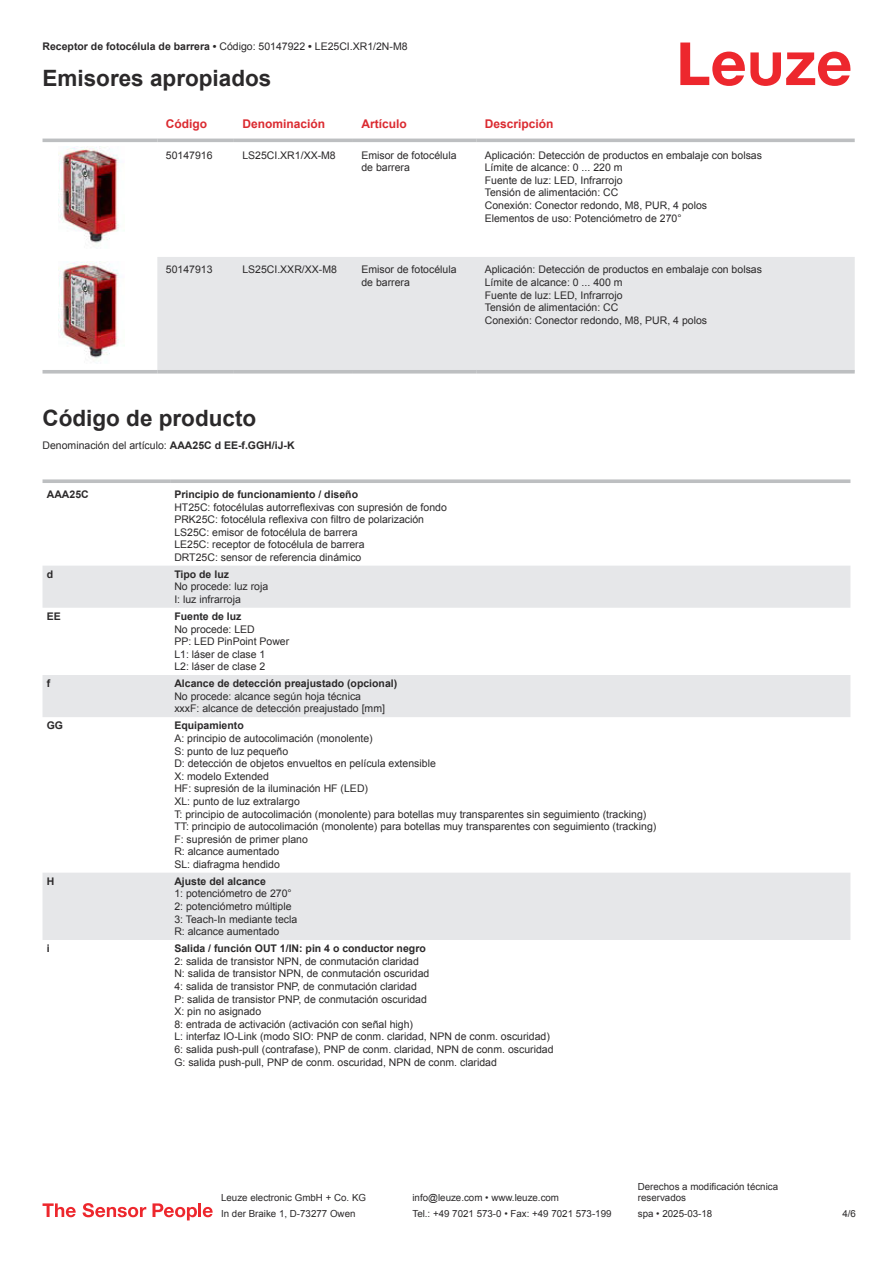
<style>
.page{position:relative;width:893px;height:1263px;background:#fff}
.page>*{position:absolute;margin:0;border:0;box-sizing:border-box;transform-origin:0 0}
.t1{font:700 22.5px "Arial";color:#2b292a}
.t2{font:700 12px "Arial";color:#db2a30}
.t3{font:10.5px/12.6px "Arial";color:#2b292a}
.t4{font:700 10.5px "Arial";color:#2b292a}
.t5{font:9.75px/11.7px "Arial";color:#2b292a}
.s1{font-weight:400}
.s2{font-weight:700}
</style>
<div class="page">
<svg style="left:680px;top:43px;width:170px;height:43px"></svg>
<div style="left:157px;top:257px;width:698px;height:113px;background:#e6e7e9"></div>
<hr style="left:43px;top:139px;width:114px;height:3px;background:#bdbfc1">
<hr style="left:157px;top:139px;width:77px;height:3px;background:#bdbfc1">
<hr style="left:234px;top:139px;width:119px;height:3px;background:#bdbfc1">
<hr style="left:353px;top:139px;width:123px;height:3px;background:#bdbfc1">
<hr style="left:476px;top:139px;width:379px;height:3px;background:#bdbfc1">
<svg style="left:43px;top:370px;width:114px;height:4px"></svg>
<svg style="left:157px;top:370px;width:77px;height:4px"></svg>
<svg style="left:234px;top:370px;width:119px;height:4px"></svg>
<svg style="left:353px;top:370px;width:123px;height:4px"></svg>
<svg style="left:476px;top:370px;width:379px;height:4px;background:#c4c6c7"></svg>
<img style="left:58px;top:146px;width:61px;height:98px">
<img style="left:58px;top:261px;width:61px;height:98px">
<svg style="left:43px;top:566px;width:807px;height:374px"></svg>
<svg style="left:43px;top:479px;width:127px;height:4px"></svg>
<svg style="left:170px;top:479px;width:680px;height:4px;background:#c4c6c7"></svg>
<svg style="left:43px;top:1203px;width:33px;height:14px"></svg>
<svg style="left:83px;top:1203px;width:63px;height:14px"></svg>
<svg style="left:153px;top:1203px;width:44px;height:17px"></svg>
<hr style="left:198px;top:1203px;width:3px;height:14px;background:#ed272d">
<svg style="left:203px;top:1207px;width:10px;height:10px"></svg>
<p class="t4" style="left:43px;top:43px;width:367px">Receptor de fotocélula de barrera • <span class="s1">Código: 50147922</span> • <span class="s1">LE25CI.XR1/2N-M8</span></p>
<h1 class="t1" style="left:43px;top:70px;width:230px">Emisores apropiados</h1>
<p class="t2" style="left:166px;top:119px;width:43px">Código</p>
<p class="t2" style="left:242px;top:119px;width:84px">Denominación</p>
<p class="t2" style="left:361px;top:119px;width:47px">Artículo</p>
<p class="t2" style="left:485px;top:119px;width:70px">Descripción</p>
<p class="t3" style="left:166px;top:150px;width:48px">50147916</p>
<p class="t3" style="left:242px;top:150px;width:95px">LS25CI.XR1/XX-M8</p>
<p class="t3" style="left:361px;top:150px;width:97px">Emisor de fotocélula de barrera</p>
<p class="t3" style="left:485px;top:150px;width:279px">Aplicación: Detección de productos en embalaje con bolsas Límite de alcance: 0 ... 220 m<br>Fuente de luz: LED, Infrarrojo<br>Tensión de alimentación: CC<br>Conexión: Conector redondo, M8, PUR, 4 polos<br>Elementos de uso: Potenciómetro de 270°</p>
<p class="t3" style="left:166px;top:264px;width:48px">50147913</p>
<p class="t3" style="left:242px;top:264px;width:96px">LS25CI.XXR/XX-M8</p>
<p class="t3" style="left:361px;top:264px;width:97px">Emisor de fotocélula de barrera</p>
<p class="t3" style="left:485px;top:264px;width:279px">Aplicación: Detección de productos en embalaje con bolsas Límite de alcance: 0 ... 400 m<br>Fuente de luz: LED, Infrarrojo<br>Tensión de alimentación: CC<br>Conexión: Conector redondo, M8, PUR, 4 polos</p>
<h1 class="t1" style="left:43px;top:410px;width:215px">Código de producto</h1>
<p class="t3" style="left:43px;top:440px;width:254px">Denominación del artículo: <span class="s2">AAA25C d EE-f.GGH/iJ-K</span></p>
<p class="t4" style="left:47px;top:490px;width:43px">AAA25C</p>
<p class="t4" style="left:174px;top:490px;width:185px">Principio de funcionamiento / diseño</p>
<p class="t3" style="left:174px;top:501px;width:274px">HT25C: fotocélulas autorreflexivas con supresión de fondo PRK25C: fotocélula reflexiva con filtro de polarización LS25C: emisor de fotocélula de barrera<br>LE25C: receptor de fotocélula de barrera<br>DRT25C: sensor de referencia dinámico</p>
<p class="t4" style="left:47px;top:570px;width:8px">d</p>
<p class="t4" style="left:174px;top:570px;width:56px">Tipo de luz</p>
<p class="t3" style="left:174px;top:581px;width:95px">No procede: luz roja<br>I: luz infrarroja</p>
<p class="t4" style="left:47px;top:612px;width:16px">EE</p>
<p class="t4" style="left:174px;top:612px;width:69px">Fuente de luz</p>
<p class="t3" style="left:174px;top:623px;width:116px">No procede: LED<br>PP: LED PinPoint Power<br>L1: láser de clase 1<br>L2: láser de clase 2</p>
<p class="t4" style="left:47px;top:680px;width:5px">f</p>
<p class="t4" style="left:174px;top:680px;width:224px">Alcance de detección preajustado (opcional)</p>
<p class="t3" style="left:174px;top:691px;width:212px">No procede: alcance según hoja técnica xxxF: alcance de detección preajustado [mm]</p>
<p class="t4" style="left:47px;top:722px;width:18px">GG</p>
<p class="t4" style="left:174px;top:722px;width:71px">Equipamiento</p>
<p class="t3" style="left:174px;top:733px;width:484px">A: principio de autocolimación (monolente)<br>S: punto de luz pequeño<br>D: detección de objetos envueltos en película extensible<br>X: modelo Extended<br>HF: supresión de la iluminación HF (LED)<br>XL: punto de luz extralargo<br>T: principio de autocolimación (monolente) para botellas muy transparentes sin seguimiento (tracking)<br>TT: principio de autocolimación (monolente) para botellas muy transparentes con seguimiento (tracking)<br>F: supresión de primer plano<br>R: alcance aumentado<br>SL: diafragma hendido</p>
<p class="t4" style="left:47px;top:877px;width:9px">H</p>
<p class="t4" style="left:174px;top:877px;width:93px">Ajuste del alcance</p>
<p class="t3" style="left:174px;top:888px;width:124px">1: potenciómetro de 270°<br>2: potenciómetro múltiple<br>3: Teach-In mediante tecla<br>R: alcance aumentado</p>
<p class="t4" style="left:47px;top:944px;width:4px">i</p>
<p class="t4" style="left:174px;top:944px;width:253px">Salida / función OUT 1/IN: pin 4 o conductor negro</p>
<p class="t3" style="left:174px;top:956px;width:381px">2: salida de transistor NPN, de conmutación claridad<br>N: salida de transistor NPN, de conmutación oscuridad<br>4: salida de transistor PNP, de conmutación claridad<br>P: salida de transistor PNP, de conmutación oscuridad<br>X: pin no asignado<br>8: entrada de activación (activación con señal high)<br>L: interfaz IO-Link (modo SIO: PNP de conm. claridad, NPN de conm. oscuridad)<br>6: salida push-pull (contrafase), PNP de conm. claridad, NPN de conm. oscuridad G: salida push-pull, PNP de conm. oscuridad, NPN de conm. claridad</p>
<p class="t5" style="left:221px;top:1193px;width:146px">Leuze electronic GmbH + Co. KG</p>
<p class="t5" style="left:412px;top:1193px;width:148px">info@leuze.com • www.leuze.com</p>
<p class="t5" style="left:638px;top:1181px;width:142px">Derechos a modificación técnica reservados</p>
<p class="t5" style="left:221px;top:1209px;width:136px">In der Braike 1, D-73277 Owen</p>
<p class="t5" style="left:412px;top:1209px;width:201px">Tel.: +49 7021 573-0 • Fax: +49 7021 573-199</p>
<p class="t5" style="left:638px;top:1209px;width:76px">spa • 2025-03-18</p>
<p class="t5" style="left:842px;top:1209px;width:15px">4 /6</p>
</div>
